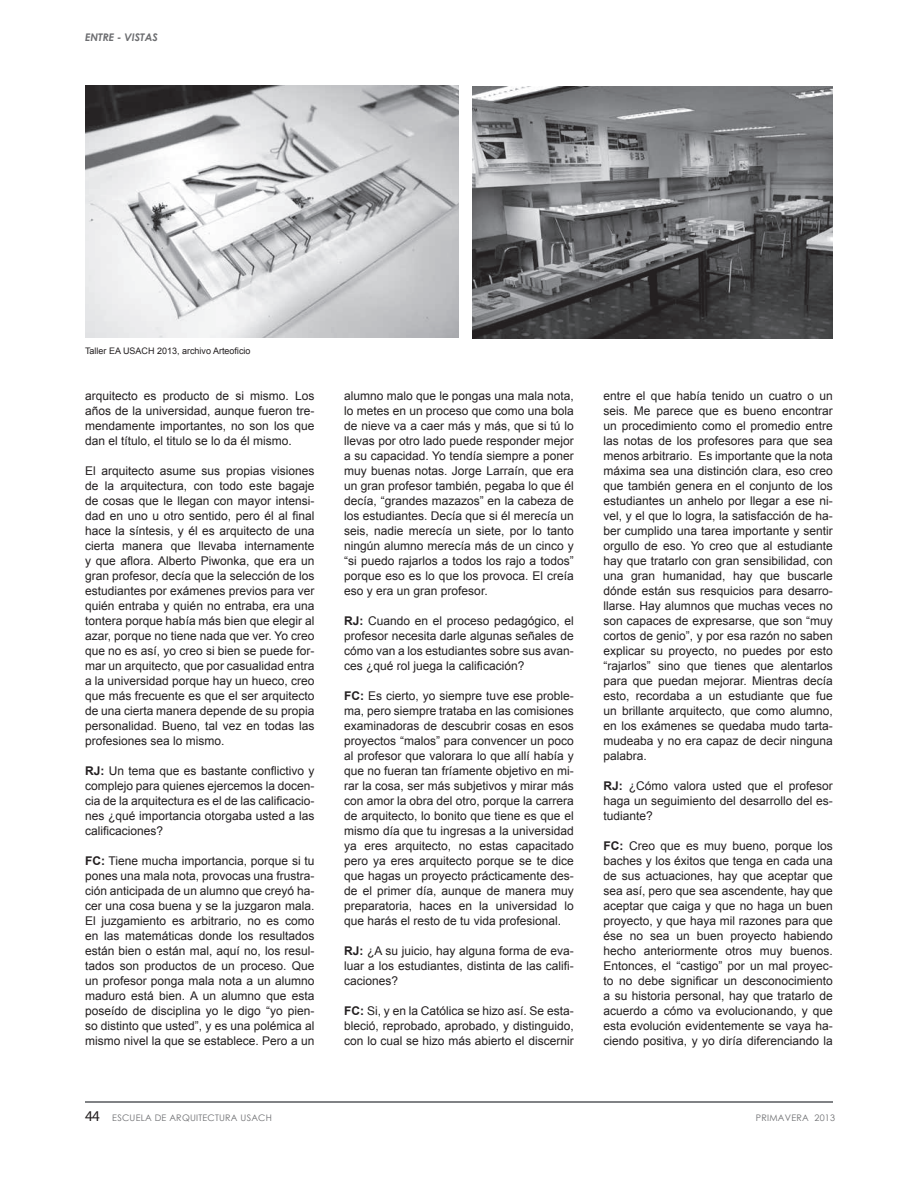
<style>
.page{position:relative;width:918px;height:1188px;background:#fff}
.page>*{position:absolute;margin:0;border:0;box-sizing:border-box;transform-origin:0 0}
.t1{font:12px/15px "Arial";color:#231f20;text-align:justify}
.t2{font:italic 700 10.5px "Century Gothic";color:#6c6d70}
.t3{font:9px "Century Gothic";letter-spacing:.025em;color:#6c6d70}
.t4{font:9px "Arial";color:#231f20}
.s1{font-weight:700}
.s2{font-family:"Myriad Pro";font-size:15px;color:#231f20}
</style>
<div class="page">
<hr style="left:85px;top:1101px;width:748px;height:2px;background:#808285">
<img style="left:85px;top:85px;width:374px;height:253px">
<img style="left:473px;top:87px;width:360px;height:252px">
<p class="t2" style="left:85px;top:29px;width:74px">ENTRE - VISTAS</p>
<p class="t4" style="left:85px;top:345px;width:167px">Taller EA USACH 2013, archivo Arteoficio</p>
<p class="t1" style="left:85px;top:388px;width:231px">arquitecto es producto de si mismo. Los años de la universidad, aunque fueron tre&shy;mendamente importantes, no son los que dan el título, el titulo se lo da él mismo.</p>
<p class="t1" style="left:85px;top:463px;width:231px">El arquitecto asume sus propias visiones de la arquitectura, con todo este bagaje de cosas que le llegan con mayor intensi&shy;dad en uno u otro sentido, pero él al final hace la síntesis, y él es arquitecto de una cierta manera que llevaba internamente y que aflora. Alberto Piwonka, que era un gran profesor, decía que la selección de los estudiantes por exámenes previos para ver quién entraba y quién no entraba, era una tontera porque había más bien que elegir al azar, porque no tiene nada que ver. Yo creo que no es así, yo creo si bien se puede for&shy;mar un arquitecto, que por casualidad entra a la universidad porque hay un hueco, creo que más frecuente es que el ser arquitecto de una cierta manera depende de su propia personalidad. Bueno, tal vez en todas las profesiones sea lo mismo.</p>
<p class="t1" style="left:85px;top:763px;width:231px"><span class="s1">RJ:</span> Un tema que es bastante conflictivo y complejo para quienes ejercemos la docen&shy;cia de la arquitectura es el de las calificacio&shy;nes ¿qué importancia otorgaba usted a las calificaciones?</p>
<p class="t1" style="left:85px;top:853px;width:231px"><span class="s1">FC:</span> Tiene mucha importancia, porque si tu pones una mala nota, provocas una frustra&shy;ción anticipada de un alumno que creyó ha&shy;cer una cosa buena y se la juzgaron mala.<br>El juzgamiento es arbitrario, no es como en las matemáticas donde los resultados están bien o están mal, aquí no, los resul&shy;tados son productos de un proceso. Que un profesor ponga mala nota a un alumno maduro está bien. A un alumno que esta poseído de disciplina yo le digo “yo pien&shy;so distinto que usted”, y es una polémica al mismo nivel la que se establece. Pero a un</p>
<p class="t1" style="left:344px;top:388px;width:231px">alumno malo que le pongas una mala nota, lo metes en un proceso que como una bola de nieve va a caer más y más, que si tú lo llevas por otro lado puede responder mejor a su capacidad. Yo tendía siempre a poner muy buenas notas. Jorge Larraín, que era un gran profesor también, pegaba lo que él decía, “grandes mazazos” en la cabeza de los estudiantes. Decía que si él merecía un seis, nadie merecía un siete, por lo tanto ningún alumno merecía más de un cinco y “si puedo rajarlos a todos los rajo a todos” porque eso es lo que los provoca. El creía eso y era un gran profesor.</p>
<p class="t1" style="left:344px;top:613px;width:231px"><span class="s1">RJ:</span> Cuando en el proceso pedagógico, el profesor necesita darle algunas señales de cómo van a los estudiantes sobre sus avan&shy;ces ¿qué rol juega la calificación?</p>
<p class="t1" style="left:344px;top:688px;width:231px"><span class="s1">FC:</span> Es cierto, yo siempre tuve ese proble&shy;ma, pero siempre trataba en las comisiones examinadoras de descubrir cosas en esos proyectos “malos” para convencer un poco al profesor que valorara lo que allí había y que no fueran tan fríamente objetivo en mi&shy;rar la cosa, ser más subjetivos y mirar más con amor la obra del otro, porque la carrera de arquitecto, lo bonito que tiene es que el mismo día que tu ingresas a la universidad ya eres arquitecto, no estas capacitado pero ya eres arquitecto porque se te dice que hagas un proyecto prácticamente des&shy;de el primer día, aunque de manera muy preparatoria, haces en la universidad lo que harás el resto de tu vida profesional.</p>
<p class="t1" style="left:344px;top:943px;width:231px"><span class="s1">RJ:</span> ¿A su juicio, hay alguna forma de eva&shy;luar a los estudiantes, distinta de las califi&shy;caciones?</p>
<p class="t1" style="left:344px;top:1003px;width:231px"><span class="s1">FC:</span> Si, y en la Católica se hizo así. Se esta&shy;bleció, reprobado, aprobado, y distinguido, con lo cual se hizo más abierto el discernir</p>
<p class="t1" style="left:603px;top:388px;width:231px">entre el que había tenido un cuatro o un seis. Me parece que es bueno encontrar un procedimiento como el promedio entre las notas de los profesores para que sea menos arbitrario. Es importante que la nota máxima sea una distinción clara, eso creo que también genera en el conjunto de los estudiantes un anhelo por llegar a ese ni&shy;vel, y el que lo logra, la satisfacción de ha&shy;ber cumplido una tarea importante y sentir orgullo de eso. Yo creo que al estudiante hay que tratarlo con gran sensibilidad, con una gran humanidad, hay que buscarle dónde están sus resquicios para desarro&shy;llarse. Hay alumnos que muchas veces no son capaces de expresarse, que son “muy cortos de genio”, y por esa razón no saben explicar su proyecto, no puedes por esto “rajarlos” sino que tienes que alentarlos para que puedan mejorar. Mientras decía esto, recordaba a un estudiante que fue un brillante arquitecto, que como alumno, en los exámenes se quedaba mudo tarta&shy;mudeaba y no era capaz de decir ninguna palabra.</p>
<p class="t1" style="left:603px;top:778px;width:231px"><span class="s1">RJ:</span> ¿Cómo valora usted que el profesor haga un seguimiento del desarrollo del es&shy;tudiante?</p>
<p class="t1" style="left:603px;top:838px;width:231px"><span class="s1">FC:</span> Creo que es muy bueno, porque los baches y los éxitos que tenga en cada una de sus actuaciones, hay que aceptar que sea así, pero que sea ascendente, hay que aceptar que caiga y que no haga un buen proyecto, y que haya mil razones para que ése no sea un buen proyecto habiendo hecho anteriormente otros muy buenos.<br>Entonces, el “castigo” por un mal proyec&shy;to no debe significar un desconocimiento a su historia personal, hay que tratarlo de acuerdo a cómo va evolucionando, y que esta evolución evidentemente se vaya ha&shy;ciendo positiva, y yo diría diferenciando la</p>
<p class="t3" style="left:85px;top:1112px;width:188px"><span class="s2">44</span> ESCUELA DE ARQUITECTURA USACH</p>
<p class="t3" style="left:756px;top:1112px;width:81px">PRIMAVERA 2013</p>
</div>
